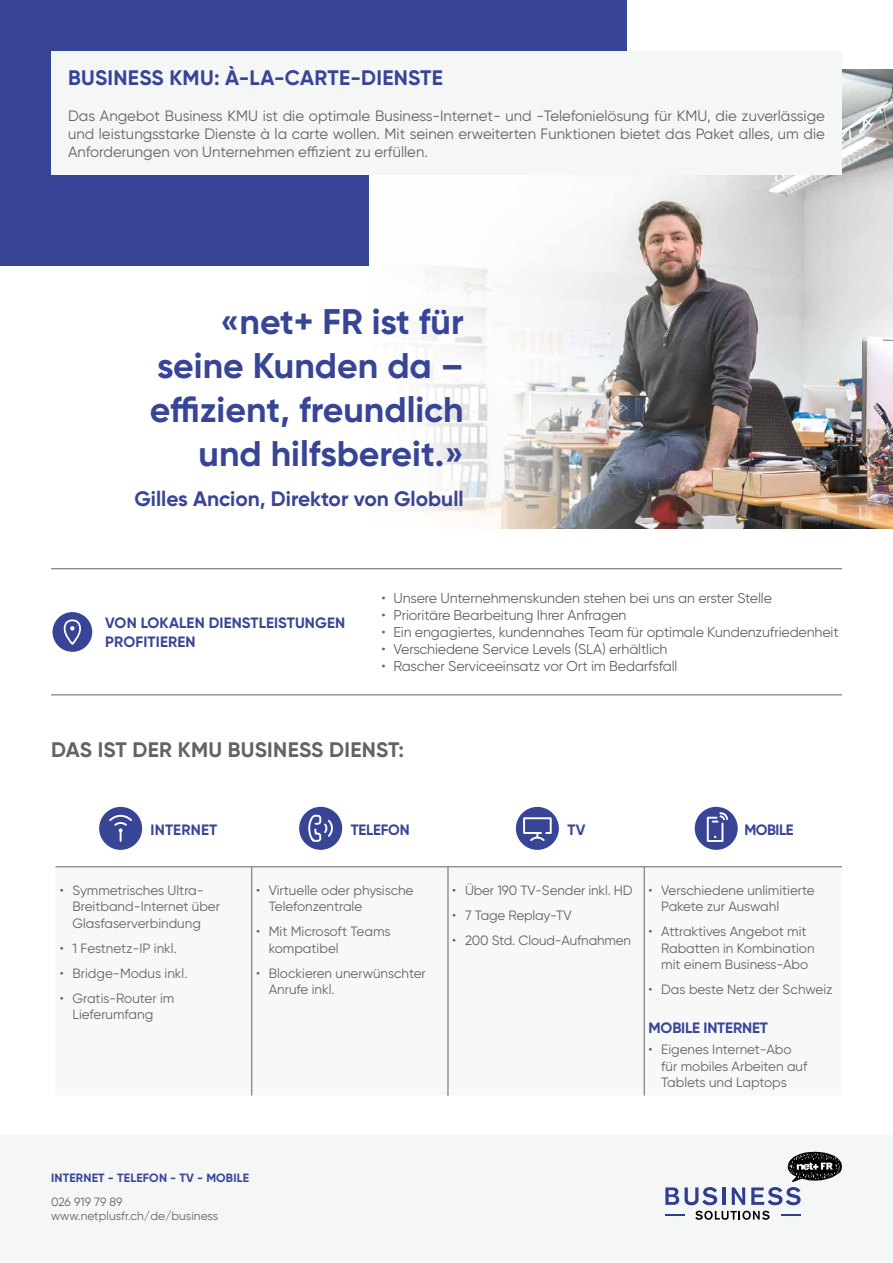
<style>
.page{position:relative;width:893px;height:1263px;background:#fff}
.page>*{position:absolute;margin:0;border:0;box-sizing:border-box;transform-origin:0 0}
.t1{font:700 35.55px/44px "Gilroy";color:#384596;text-align:right}
.t2{font:700 21px "Gilroy";letter-spacing:.015em;color:#384596}
.t3{font:700 21px "Gilroy";letter-spacing:.015em;color:#626463}
.t4{font:700 20.85px "Gilroy";color:#384596}
.t5{font:15px/18px "Gilroy";color:#626463;text-align:justify}
.t6{font:700 15px/18px "Gilroy";letter-spacing:.01em;color:#384596}
.t7{font:700 15px "Gilroy";letter-spacing:-.01em;color:#384596}
.t8{font:14.25px "Gilroy";letter-spacing:-.01em;color:#626463}
.t9{font:13.5px/16.5px "Gilroy";color:#626463}
.t10{font:12px/14.4px "Gilroy";letter-spacing:.005em;color:#626463}
.t11{font:700 12px "Gilroy";letter-spacing:.015em;color:#384596}
</style>
<div class="page">
<hr style="left:51px;top:568px;width:791px;height:1px;background:#626463">
<hr style="left:51px;top:695px;width:791px;height:1px;background:#626463">
<svg style="left:56px;top:867px;width:786px;height:229px"></svg>
<hr style="left:251px;top:867px;width:1px;height:229px;background:#626463">
<hr style="left:448px;top:867px;width:1px;height:229px;background:#626463">
<hr style="left:644px;top:867px;width:1px;height:229px;background:#626463">
<hr style="left:56px;top:866px;width:196px;height:1px;background:#626463">
<hr style="left:252px;top:866px;width:196px;height:1px;background:#626463">
<hr style="left:448px;top:866px;width:196px;height:1px;background:#626463">
<hr style="left:644px;top:866px;width:198px;height:1px;background:#626463">
<div style="left:99px;top:807px;width:43px;height:43px;background:#384596;border-radius:50%"></div>
<svg style="left:109px;top:814px;width:23px;height:27px"></svg>
<div style="left:299px;top:807px;width:43px;height:43px;background:#384596;border-radius:50%"></div>
<svg style="left:308px;top:814px;width:25px;height:28px"></svg>
<div style="left:516px;top:807px;width:43px;height:43px;background:#384596;border-radius:50%"></div>
<svg style="left:523px;top:817px;width:29px;height:24px"></svg>
<div style="left:695px;top:807px;width:43px;height:43px;background:#384596;border-radius:50%"></div>
<svg style="left:706px;top:811px;width:24px;height:31px"></svg>
<div style="left:53px;top:612px;width:39px;height:40px;background:#384596;border-radius:50%"></div>
<svg style="left:63px;top:619px;width:18px;height:26px"></svg>
<div style="left:0;top:0;width:626px;height:265px;background:#384596"></div>
<img style="left:370px;top:70px;width:523px;height:458px">
<div style="left:51px;top:51px;width:791px;height:123px;background:#f5f6f6"></div>
<div style="left:0;top:1135px;width:893px;height:128px;background:#f5f6f6"></div>
<svg style="left:665px;top:1187px;width:52px;height:18px"></svg>
<hr style="left:722px;top:1187px;width:3px;height:18px;background:#303e91">
<svg style="left:732px;top:1187px;width:13px;height:18px"></svg>
<svg style="left:695px;top:1211px;width:74px;height:9px"></svg>
<hr style="left:665px;top:1214px;width:20px;height:2px;background:#303e91">
<hr style="left:781px;top:1214px;width:20px;height:2px;background:#303e91">
<svg style="left:751px;top:1152px;width:91px;height:53px"></svg>
<h2 class="t2" style="left:68px;top:64px;width:376px">BUSINESS KMU: À-LA-CARTE-DIENSTE</h2>
<p class="t5" style="left:68px;top:106px;width:758px">Das Angebot Business KMU ist die optimale Business-Internet- und -Telefonielösung für KMU, die zuverlässige und leistungsstarke Dienste à la carte wollen. Mit seinen erweiterten Funktionen bietet das Paket alles, um die Anforderungen von Unternehmen effizient zu erfüllen.</p>
<h1 class="t1" style="left:150px;top:300px;width:315px">«net+ FR ist für seine Kunden da – effizient, freundlich und hilfsbereit.»</h1>
<h3 class="t4" style="left:134px;top:486px;width:331px">Gilles Ancion, Direktor von Globull</h3>
<p class="t6" style="left:105px;top:614px;width:242px">VON LOKALEN DIENSTLEISTUNGEN<br>PROFITIEREN</p>
<p class="t8" style="left:382px;top:589px;width:392px">• Unsere Unternehmenskunden stehen bei uns an erster Stelle</p>
<p class="t8" style="left:382px;top:606px;width:246px">• Prioritäre Bearbeitung Ihrer Anfragen</p>
<p class="t8" style="left:382px;top:623px;width:459px">• Ein engagiertes, kundennahes Team für optimale Kundenzufriedenheit</p>
<p class="t8" style="left:382px;top:641px;width:288px">• Verschiedene Service Levels (SLA) erhältlich</p>
<p class="t8" style="left:382px;top:658px;width:297px">• Rascher Serviceeinsatz vor Ort im Bedarfsfall</p>
<h2 class="t3" style="left:51px;top:737px;width:354px">DAS IST DER KMU BUSINESS DIENST:</h2>
<p class="t6" style="left:151px;top:821px;width:68px">INTERNET</p>
<p class="t7" style="left:351px;top:820px;width:60px">TELEFON</p>
<p class="t6" style="left:567px;top:821px;width:19px">TV</p>
<p class="t6" style="left:744px;top:821px;width:51px">MOBILE</p>
<p class="t9" style="left:73px;top:881px;width:149px;text-indent:-13px">• Symmetrisches Ultra-<br>Breitband-Internet über<br>Glasfaserverbindung</p>
<p class="t9" style="left:60px;top:939px;width:119px">• 1 Festnetz-IP inkl.</p>
<p class="t9" style="left:60px;top:964px;width:129px">• Bridge-Modus inkl.</p>
<p class="t9" style="left:73px;top:989px;width:103px;text-indent:-13px">• Gratis-Router im<br>Lieferumfang</p>
<p class="t9" style="left:269px;top:881px;width:146px;text-indent:-13px">• Virtuelle oder physische<br>Telefonzentrale</p>
<p class="t9" style="left:269px;top:923px;width:123px;text-indent:-13px">• Mit Microsoft Teams kompatibel</p>
<p class="t9" style="left:269px;top:964px;width:159px;text-indent:-13px">• Blockieren unerwünschter<br>Anrufe inkl.</p>
<p class="t9" style="left:452px;top:881px;width:182px">• Über 190 TV-Sender inkl. HD</p>
<p class="t9" style="left:452px;top:906px;width:121px">• 7 Tage Replay-TV</p>
<p class="t9" style="left:452px;top:931px;width:180px">• 200 Std. Cloud-Aufnahmen</p>
<p class="t9" style="left:661px;top:881px;width:155px;text-indent:-13px">• Verschiedene unlimitierte<br>Pakete zur Auswahl</p>
<p class="t9" style="left:661px;top:923px;width:155px;text-indent:-13px">• Attraktives Angebot mit<br>Rabatten in Kombination mit einem Business-Abo</p>
<p class="t9" style="left:648px;top:981px;width:186px">• Das beste Netz der Schweiz</p>
<p class="t7" style="left:648px;top:1019px;width:121px">MOBILE INTERNET</p>
<p class="t9" style="left:661px;top:1041px;width:148px;text-indent:-13px">• Eigenes Internet-Abo für mobiles Arbeiten auf<br>Tablets und Laptops</p>
<p class="t11" style="left:51px;top:1171px;width:200px">INTERNET - TELEFON - TV - MOBILE</p>
<p class="t10" style="left:51px;top:1194px;width:169px">026 919 79 89 www.netplusfr.ch/de/business</p>
</div>
